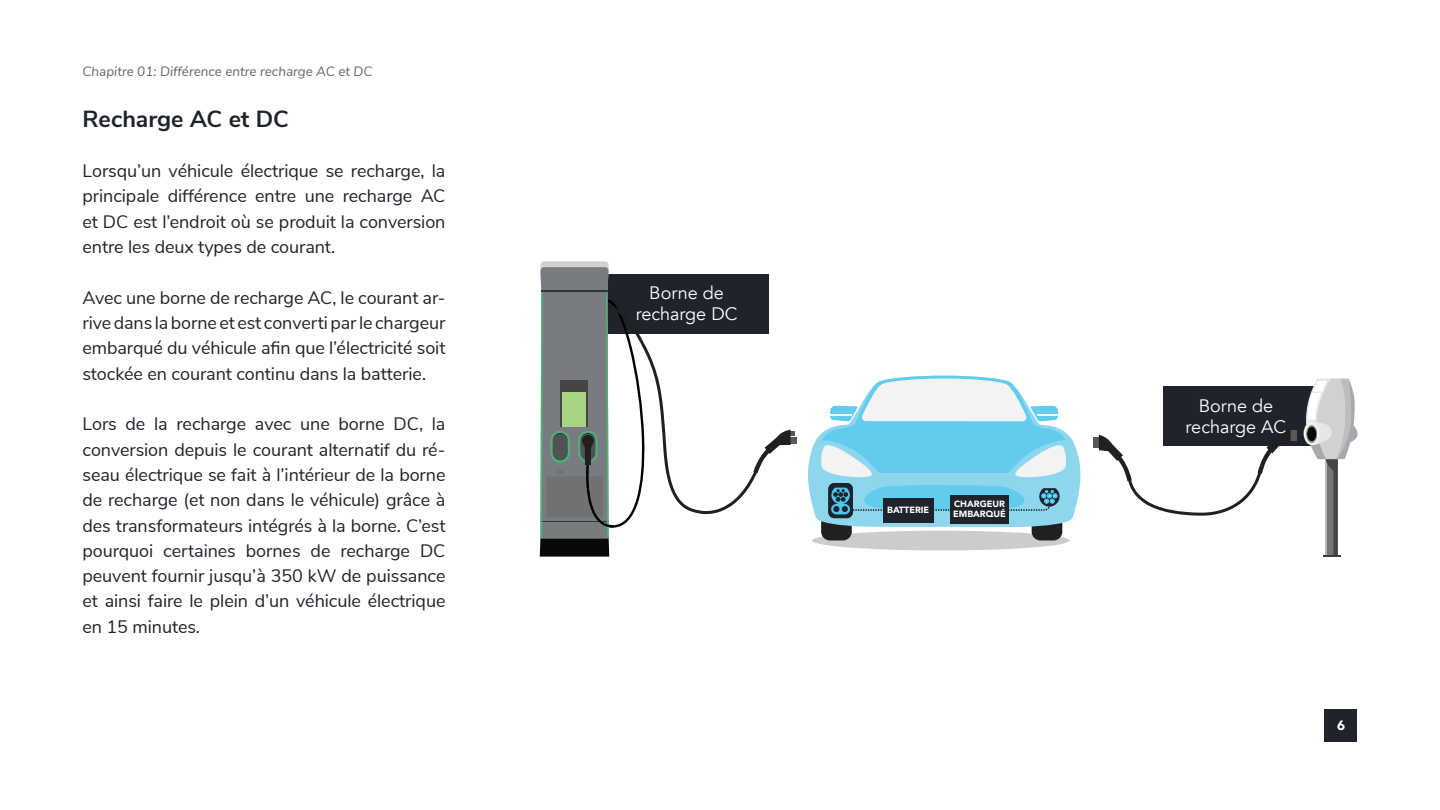
<style>
.page{position:relative;width:1440px;height:810px;background:#fff}
.page>*{position:absolute;margin:0;border:0;box-sizing:border-box;transform-origin:0 0}
.t1{font:700 23.25px "Nunito Sans";color:#1f242c}
.t2{font:18.08px/21.7px "Avenir";color:#fff;text-align:center}
.t3{font:18px/25.3px "Nunito Sans";letter-spacing:-.005em;color:#1f242c;text-align:justify}
.t4{font:italic 13.5px "Nunito Sans";color:#65666b}
.t5{font:900 13.5px "Avenir";color:#fff}
.t6{font:900 9px/10.8px "Avenir";color:#fff}
</style>
<div class="page">
<div style="left:1324px;top:709px;width:34px;height:33px;background:#1f242c"></div>
<div style="left:786px;top:437px;width:11px;height:6px;background:#58595b"></div>
<div style="left:786px;top:431px;width:8px;height:5px;background:#58595b"></div>
<div style="left:1163px;top:386px;width:152px;height:59px;background:#1f232c"></div>
<div style="left:1304px;top:422px;width:16px;height:23px;background:#f1f1f3;border-radius:50%"></div>
<svg style="left:1306px;top:379px;width:52px;height:178px"></svg>
<svg style="left:540px;top:261px;width:251px;height:296px"></svg>
<div style="left:812px;top:531px;width:258px;height:19px;background:#cecbcb;border-radius:50%"></div>
<div style="left:1032px;top:468px;width:30px;height:72px;background:#221f20;border-radius:9px"></div>
<div style="left:821px;top:468px;width:31px;height:72px;background:#221f20;border-radius:9px"></div>
<svg style="left:808px;top:375px;width:273px;height:152px"></svg>
<div style="left:883px;top:498px;width:51px;height:24px;background:#1f232c"></div>
<div style="left:950px;top:495px;width:59px;height:28px;background:#1f232c"></div>
<div style="left:1093px;top:437px;width:11px;height:11px;background:#58595b"></div>
<div style="left:1285px;top:430px;width:11px;height:11px;background:#58595b"></div>
<svg style="left:1099px;top:428px;width:192px;height:88px"></svg>
<p class="t4" style="left:83px;top:61px;width:292px">Chapitre 01: Différence entre recharge AC et DC</p>
<p class="t1" style="left:82px;top:101px;width:208px">Recharge AC et DC</p>
<p class="t3" style="left:82px;top:157px;width:365px">Lorsqu’un véhicule électrique se recharge, la principale différence entre une recharge AC et DC est l’endroit où se produit la conversion entre les deux types de courant.</p>
<p class="t3" style="left:82px;top:284px;width:365px">Avec une borne de recharge AC, le courant ar&shy;rive dans la borne et est converti par le chargeur embarqué du véhicule afin que l’électricité soit stockée en courant continu dans la batterie.</p>
<p class="t3" style="left:82px;top:410px;width:365px">Lors de la recharge avec une borne DC, la conversion depuis le courant alternatif du ré&shy;seau électrique se fait à l’intérieur de la borne de recharge (et non dans le véhicule) grâce à des transformateurs intégrés à la borne. C’est pourquoi certaines bornes de recharge DC peuvent fournir jusqu’à 350 kW de puissance et ainsi faire le plein d’un véhicule électrique en 15 minutes.</p>
<p class="t2" style="left:636px;top:282px;width:103px">Borne de recharge DC</p>
<p class="t6" style="left:887px;top:504px;width:43px">BATTERIE</p>
<p class="t6" style="left:953px;top:498px;width:54px">CHARGEUR<br>EMBARQUÉ</p>
<p class="t2" style="left:1186px;top:395px;width:102px">Borne de recharge AC</p>
<p class="t5" style="left:1337px;top:713px;width:9px">6</p>
</div>
